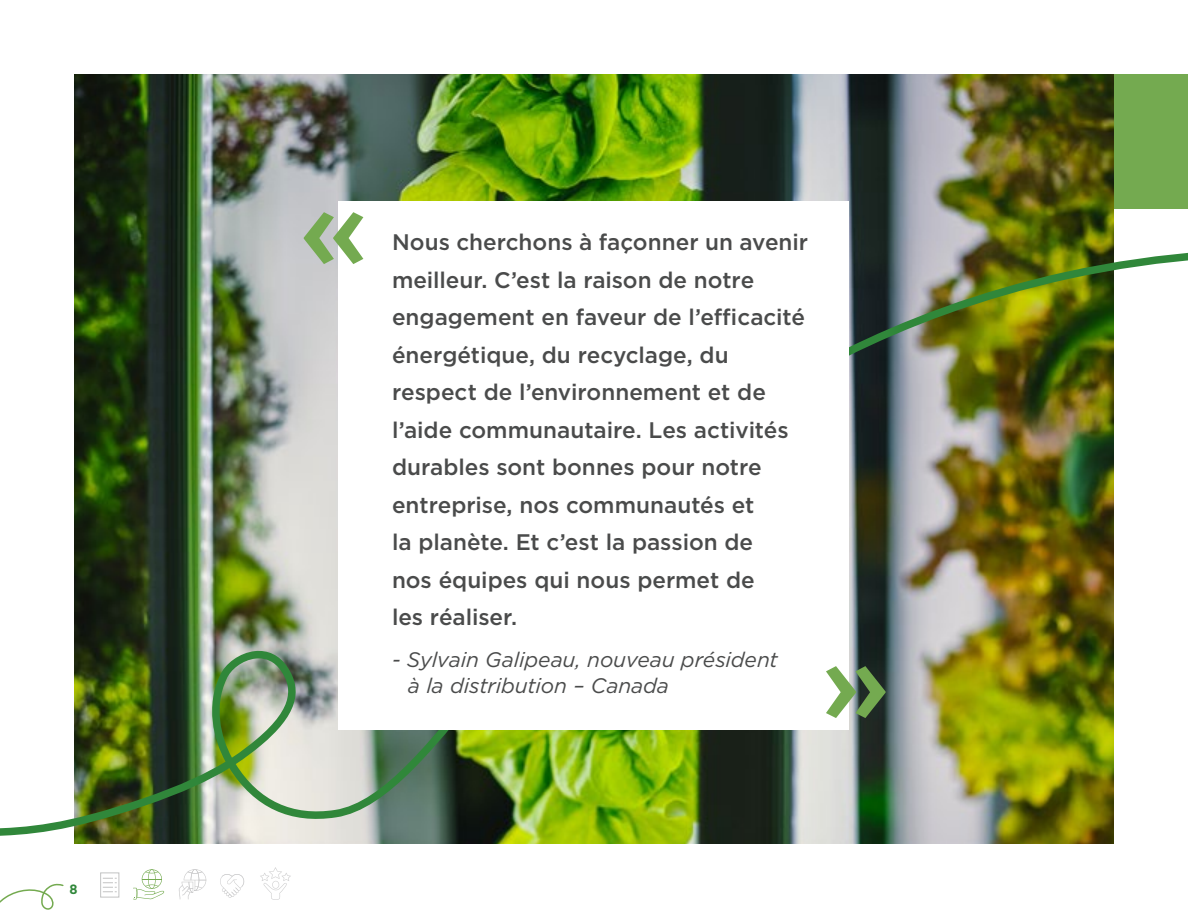
<style>
.page{position:relative;width:1188px;height:918px;background:#fff}
.page>*{position:absolute;margin:0;border:0;box-sizing:border-box;transform-origin:0 0}
.t1{font:500 117px "Gotham";color:#74aa50}
.t2{font:500 22.5px/37.5px "Gotham";color:#4a4b4b}
.t3{font:italic 21px/25.5px "Gotham";letter-spacing:-.01em;color:#4a4b4b}
.t4{font:700 13.5px "Gotham";color:#30873a}
</style>
<div class="page">
<svg style="left:0;top:883px;width:64px;height:27px"></svg>
<svg style="left:103px;top:878px;width:14px;height:14px"></svg>
<svg style="left:133px;top:869px;width:31px;height:31px"></svg>
<svg style="left:179px;top:869px;width:27px;height:30px"></svg>
<svg style="left:260px;top:867px;width:31px;height:33px"></svg>
<svg style="left:220px;top:874px;width:24px;height:24px"></svg>
<div style="left:1074px;top:74px;width:114px;height:134px;background:#74aa50"></div>
<img style="left:74px;top:74px;width:1040px;height:770px">
<img style="left:0;top:230px;width:1188px;height:606px">
<div style="left:339px;top:201px;width:510px;height:528px;background:#fff"></div>
<p class="t4" style="left:70px;top:880px;width:10px">8</p>
<h1 class="t1" style="left:299px;top:151px;width:72px">«</h1>
<p class="t2" style="left:392px;top:223px;width:418px">Nous cherchons à façonner un avenir meilleur. C’est la raison de notre engagement en faveur de l’efficacité énergétique, du recyclage, du respect de l’environnement et de l’aide communautaire. Les activités durables sont bonnes pour notre entreprise, nos communautés et<br>la planète. Et c’est la passion de<br>nos équipes qui nous permet de<br>les réaliser.</p>
<p class="t3" style="left:408px;top:647px;width:371px;text-indent:-16px">- Sylvain Galipeau, nouveau président à la distribution – Canada</p>
<h1 class="t1" style="left:891px;top:779px;width:72px;rotate:-180deg">«</h1>
</div>
